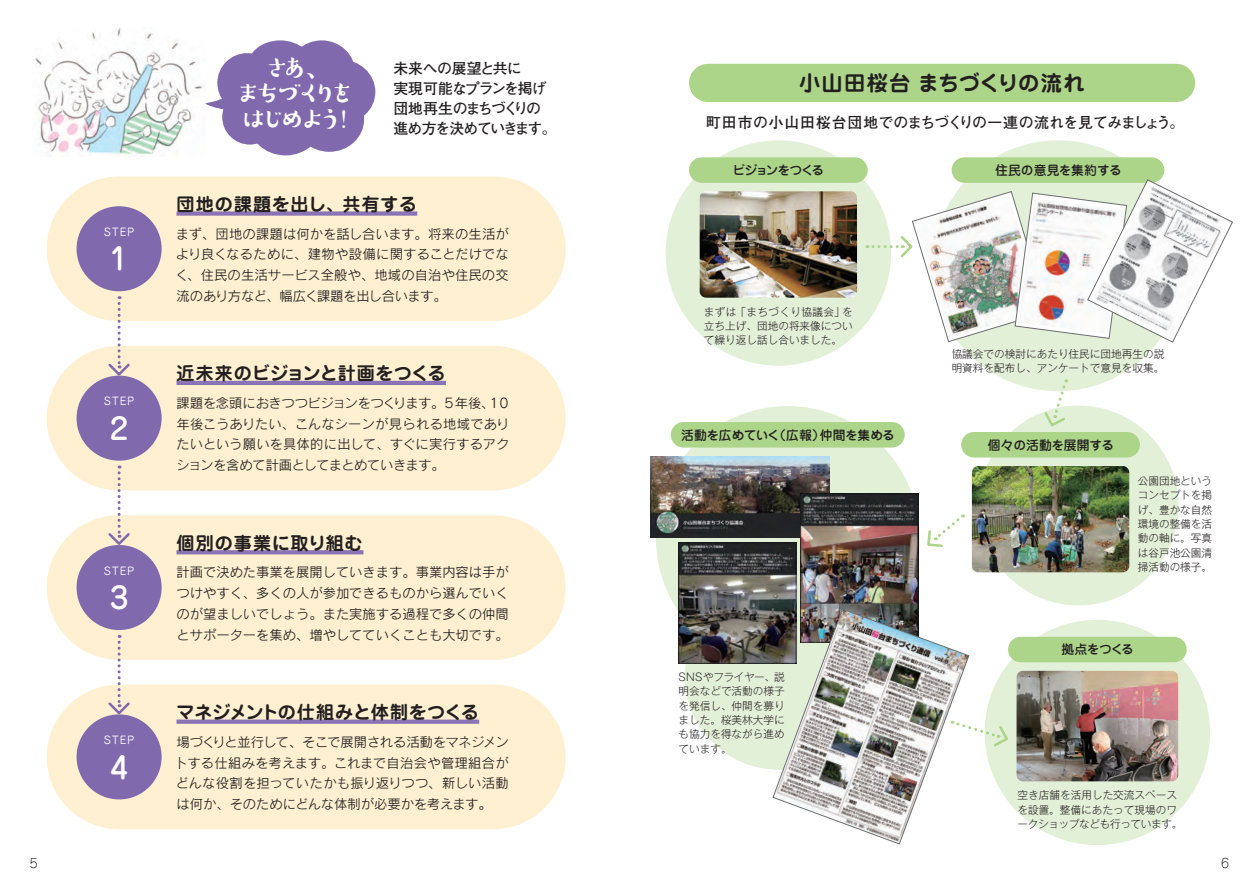
<style>
.page{position:relative;width:1259px;height:893px;background:#fff}
.page>*{position:absolute;margin:0;border:0;box-sizing:border-box;transform-origin:0 0}
.t1{font:500 29.7px "Jun 34 Pro";color:#fff}
.t2{font:500 28.65px "Suzumushi Std";letter-spacing:-.33em;color:#fff}
.t3{font:700 21.3px "Jun 501 Pro";letter-spacing:.06em;color:#231f20}
.t4{font:700 18px "Jun 501 Pro";letter-spacing:-.005em;color:#231f20}
.t5{font:700 18px "Jun 501 Pro";color:#231f20}
.t6{font:700 18px "Jun 501 Pro";letter-spacing:.05em;color:#231f20}
.t7{font:700 18px "Jun 501 Pro";letter-spacing:.03em;color:#231f20}
.t8{font:700 14.85px "Futo Go B101 Pro";letter-spacing:.01em;color:#231f20}
.t9{font:700 14.85px "Futo Go B101 Pro";letter-spacing:-.085em;color:#231f20}
.t10{font:700 14.85px "Futo Go B101 Pro";letter-spacing:-.07em;color:#231f20}
.t11{font:700 14.85px "Futo Go B101 Pro";letter-spacing:-.11em;color:#231f20}
.t12{font:700 14.85px "Futo Go B101 Pro";letter-spacing:-.045em;color:#231f20}
.t13{font:13.35px/20.7px "Rodin Pro M";color:#231f20;text-align:justify}
.t14{font:500 12.75px "Jun 34 Pro";letter-spacing:-.035em;color:#231f20}
.t15{font:500 12.75px "Jun 34 Pro";color:#231f20}
.t16{font:500 12.75px "Jun 34 Pro";letter-spacing:-.11em;color:#231f20}
.t17{font:300 12.75px "Jun 101 Pro";color:#231f20}
.t18{font:300 10.65px/14.4px "Gothic MB101 Pro";color:#231f20;text-align:justify}
.t19{font:10.65px "Jun 201 Pro";letter-spacing:.06em;color:#fff}
</style>
<div class="page">
<div style="left:47px;top:685px;width:519px;height:144px;background:#fef0d0;border-radius:72px"></div>
<div style="left:47px;top:176px;width:519px;height:145px;background:#fef0d0;border-radius:72px"></div>
<div style="left:47px;top:515px;width:519px;height:145px;background:#fef0d0;border-radius:72px"></div>
<div style="left:47px;top:346px;width:519px;height:144px;background:#fef0d0;border-radius:72px"></div>
<div style="left:665px;top:140px;width:226px;height:226px;background:#e3f0d8;border-radius:50%"></div>
<div style="left:978px;top:406px;width:200px;height:199px;background:#e3f0d8;border-radius:50%"></div>
<div style="left:984px;top:620px;width:226px;height:225px;background:#e3f0d8;border-radius:50%"></div>
<div style="left:656px;top:406px;width:263px;height:264px;background:#e3f0d8;border-radius:50%"></div>
<div style="left:685px;top:582px;width:187px;height:188px;background:#e3f0d8;border-radius:50%"></div>
<div style="left:932px;top:140px;width:251px;height:251px;background:#e3f0d8;border-radius:50%"></div>
<svg style="left:106px;top:296px;width:26px;height:82px"></svg>
<svg style="left:969px;top:720px;width:39px;height:29px"></svg>
<svg style="left:106px;top:465px;width:26px;height:82px"></svg>
<svg style="left:106px;top:635px;width:26px;height:80px"></svg>
<svg style="left:205px;top:73px;width:20px;height:39px"></svg>
<div style="left:217px;top:53px;width:60px;height:60px;background:#8169ae;border-radius:50%"></div>
<div style="left:222px;top:89px;width:56px;height:56px;background:#8169ae;border-radius:50%"></div>
<div style="left:247px;top:40px;width:67px;height:56px;background:#8169ae;border-radius:50%"></div>
<div style="left:248px;top:85px;width:75px;height:70px;background:#8169ae;border-radius:50%"></div>
<div style="left:288px;top:40px;width:67px;height:64px;background:#8169ae;border-radius:50%"></div>
<div style="left:294px;top:87px;width:70px;height:65px;background:#8169ae;border-radius:50%"></div>
<div style="left:306px;top:60px;width:69px;height:64px;background:#8169ae;border-radius:50%"></div>
<img style="left:34px;top:28px;width:169px;height:128px">
<div style="left:77px;top:206px;width:85px;height:85px;background:#8169ae;border-radius:50%"></div>
<div style="left:176px;top:211px;width:241px;height:5px;background:#8a74b5"></div>
<div style="left:77px;top:714px;width:85px;height:85px;background:#8169ae;border-radius:50%"></div>
<div style="left:176px;top:719px;width:303px;height:5px;background:#8a74b5"></div>
<div style="left:77px;top:545px;width:85px;height:85px;background:#8169ae;border-radius:50%"></div>
<svg style="left:176px;top:550px;width:187px;height:4px"></svg>
<div style="left:77px;top:376px;width:85px;height:85px;background:#8169ae;border-radius:50%"></div>
<hr style="left:176px;top:381px;width:270px;height:4px;background:#8a74b5">
<div style="left:689px;top:64px;width:506px;height:38px;background:#acd589;border-radius:19px"></div>
<img style="left:699px;top:191px;width:158px;height:107px">
<img style="left:1016px;top:671px;width:162px;height:110px">
<div style="left:689px;top:157px;width:178px;height:26px;background:#acd589;border-radius:13px"></div>
<div style="left:1008px;top:637px;width:178px;height:25px;background:#acd589;border-radius:13px"></div>
<div style="left:951px;top:157px;width:213px;height:26px;background:#acd589;border-radius:13px"></div>
<div style="left:671px;top:422px;width:233px;height:26px;background:#acd589;border-radius:13px"></div>
<img style="left:972px;top:466px;width:157px;height:106px">
<div style="left:961px;top:432px;width:179px;height:25px;background:#acd589;border-radius:13px"></div>
<img style="left:651px;top:456px;width:178px;height:82px">
<img style="left:678px;top:542px;width:118px;height:121px">
<img style="left:800px;top:493px;width:118px;height:116px">
<img style="left:772px;top:609px;width:197px;height:235px">
<svg style="left:1043px;top:379px;width:24px;height:48px"></svg>
<svg style="left:927px;top:514px;width:36px;height:33px"></svg>
<svg style="left:867px;top:179px;width:365px;height:163px"></svg>
<p class="t2" style="left:262px;top:49px;width:73px">さあ、</p>
<p class="t2" style="left:233px;top:75px;width:125px">まちづくりを</p>
<p class="t2" style="left:239px;top:100px;width:120px">はじめよう！</p>
<p class="t12" style="left:393px;top:56px;width:130px">未来への展望と共に</p>
<p class="t10" style="left:393px;top:77px;width:155px">実現可能なプランを掲げ</p>
<p class="t11" style="left:393px;top:97px;width:149px">団地再生のまちづくりの</p>
<p class="t9" style="left:393px;top:117px;width:165px">進め方を決めていきます。</p>
<p class="t6" style="left:176px;top:190px;width:242px">団地の課題を出し、共有する</p>
<p class="t19" style="left:104px;top:223px;width:32px">STEP</p>
<p class="t1" style="left:110px;top:236px;width:20px">1</p>
<p class="t13" style="left:176px;top:223px;width:335px">まず、団地の課題は何かを話し合います。将来の生活がより良くなるために、建物や設備に関することだけでなく、住民の生活サービス全般や、地域の自治や住民の交流のあり方など、幅広く課題を出し合います。</p>
<h3 class="t5" style="left:176px;top:359px;width:271px">近未来のビジョンと計画をつくる</h3>
<p class="t19" style="left:104px;top:393px;width:32px">STEP</p>
<p class="t1" style="left:110px;top:405px;width:20px">2</p>
<p class="t13" style="left:176px;top:392px;width:335px">課題を念頭におきつつビジョンをつくります。5年後、10年後こうありたい、こんなシーンが見られる地域でありたいという願いを具体的に出して、すぐに実行するアクションを含めて計画としてまとめていきます。</p>
<p class="t7" style="left:176px;top:529px;width:188px">個別の事業に取り組む</p>
<p class="t19" style="left:104px;top:562px;width:32px">STEP</p>
<p class="t1" style="left:110px;top:574px;width:20px">3</p>
<p class="t13" style="left:176px;top:561px;width:334px">計画で決めた事業を展開していきます。事業内容は手がつけやすく、多くの人が参加できるものから選んでいくのが望ましいでしょう。また実施する過程で多くの仲間とサポーターを集め、増やしてていくことも大切です。</p>
<h3 class="t4" style="left:176px;top:698px;width:304px">マネジメントの仕組みと体制をつくる</h3>
<p class="t19" style="left:104px;top:731px;width:32px">STEP</p>
<p class="t1" style="left:110px;top:744px;width:20px">4</p>
<p class="t13" style="left:174px;top:731px;width:336px">場づくりと並行して、そこで展開される活動をマネジメントする仕組みを考えます。これまで自治会や管理組合がどんな役割を担っていたかも振り返りつつ、新しい活動は何か、そのためにどんな体制が必要かを考えます。</p>
<p class="t3" style="left:799px;top:66px;width:287px">小山田桜台 まちづくりの流れ</p>
<p class="t8" style="left:706px;top:110px;width:480px">町田市の小山田桜台団地でのまちづくりの一連の流れを見てみましょう。</p>
<p class="t16" style="left:732px;top:160px;width:93px">ビジョンをつくる</p>
<p class="t18" style="left:704px;top:303px;width:150px">まずは「まちづくり協議会」を立ち上げ、団地の将来像について繰り返し話し合いました。</p>
<p class="t14" style="left:681px;top:425px;width:215px">活動を広めていく（広報）仲間を集める</p>
<p class="t18" style="left:678px;top:668px;width:108px">SNSやフライヤー、説明会などで活動の様子を発信し、仲間を募りました。桜美林大学にも協力を得ながら進めています。</p>
<p class="t15" style="left:995px;top:160px;width:128px">住民の意見を集約する</p>
<p class="t18" style="left:951px;top:345px;width:214px">協議会での検討にあたり住民に団地再生の説明資料を配布し、アンケートで意見を収集。</p>
<p class="t15" style="left:987px;top:435px;width:128px">個々の活動を展開する</p>
<p class="t18" style="left:1137px;top:472px;width:76px">公園団地というコンセプトを掲げ、豊かな自然環境の整備を活動の軸に。写真は谷戸池公園清掃活動の様子。</p>
<p class="t14" style="left:1061px;top:639px;width:74px">拠点をつくる</p>
<p class="t18" style="left:1017px;top:786px;width:166px;text-align:left">空き店舗を活用した交流スペースを設置。整備にあたって現場のワークショップなども行っています。</p>
<p class="t17" style="left:30px;top:853px;width:10px">5</p>
<p class="t17" style="left:1221px;top:853px;width:10px">6</p>
</div>
